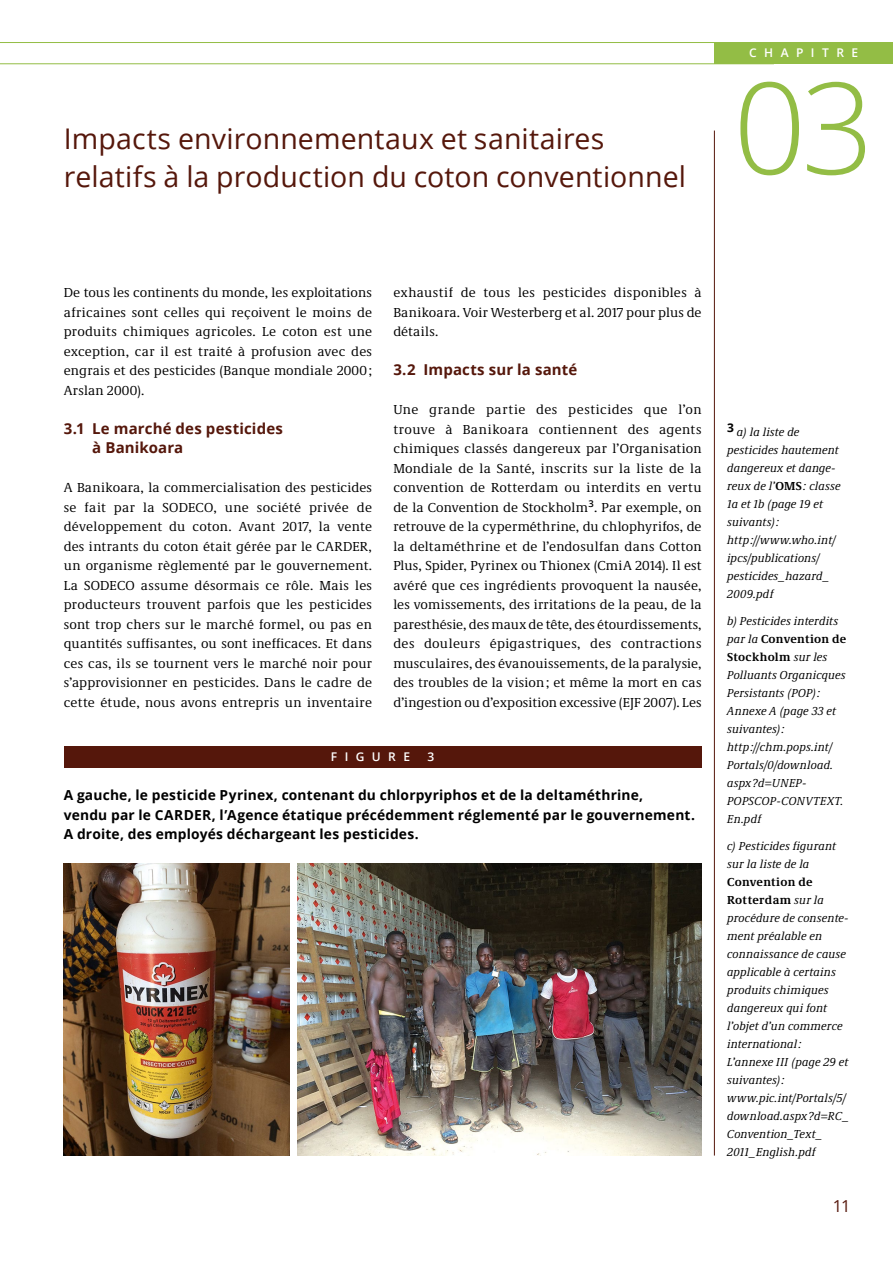
<style>
.page{position:relative;width:893px;height:1263px;background:#fff}
.page>*{position:absolute;margin:0;border:0;box-sizing:border-box;transform-origin:0 0}
.t1{font:300 127.5px "Open Sans";color:#93bd45}
.t2{font:28.5px/37.5px "Open Sans";letter-spacing:.005em;color:#55170b}
.t3{font:16.5px "Open Sans";color:#55170b}
.t4{font:700 15px/19.5px "Open Sans";letter-spacing:.01em;color:#55170b}
.t5{font:700 13.8px/19.5px "Open Sans";letter-spacing:.015em;color:#000}
.t6{font:13.5px/19.5px "Demos Next Pro";letter-spacing:.01em;color:#000;text-align:justify}
.t7{font:italic 12px/18px "Demos Next Pro";letter-spacing:.015em;color:#000}
.t8{font:600 12px "Open Sans";letter-spacing:.62em;color:#fff}
.s1{font-weight:700;font-style:normal}
</style>
<div class="page">
<hr style="left:0;top:42px;width:774px;height:1px;background:#93bd45">
<hr style="left:0;top:63px;width:774px;height:1px;background:#93bd45">
<hr style="left:714px;top:131px;width:1px;height:1024px;background:#55170b">
<div style="left:714px;top:43px;width:179px;height:21px;background:#93bd45"></div>
<div style="left:64px;top:746px;width:638px;height:21px;background:#55170b"></div>
<img style="left:298px;top:863px;width:404px;height:292px">
<img style="left:64px;top:863px;width:225px;height:292px">
<h2 class="t2" style="left:64px;top:120px;width:624px">Impacts environnementaux et sanitaires relatifs à la production du coton conventionnel</h2>
<p class="t8" style="left:749px;top:44px;width:111px">CHAPITRE</p>
<h1 class="t1" style="left:733px;top:40px;width:142px">03</h1>
<p class="t6" style="left:64px;top:283px;width:310px">De tous les continents du monde, les exploitations africaines sont celles qui reçoivent le moins de produits chimiques agricoles. Le coton est une exception, car il est traité à profusion avec des engrais et des pesticides (Banque mondiale 2000; Arslan 2000).</p>
<p class="t4" style="left:92px;top:418px;width:192px;text-indent:-28px">3.1 Le marché des pesticides à Banikoara</p>
<p class="t6" style="left:64px;top:478px;width:310px">A Banikoara, la commercialisation des pesticides se fait par la SODECO, une société privée de développement du coton. Avant 2017, la vente des intrants du coton était gérée par le CARDER, un organisme règlementé par le gouvernement.<br>La SODECO assume désormais ce rôle. Mais les producteurs trouvent parfois que les pesticides sont trop chers sur le marché formel, ou pas en quantités suffisantes, ou sont inefficaces. Et dans ces cas, ils se tournent vers le marché noir pour s’approvisionner en pesticides. Dans le cadre de cette étude, nous avons entrepris un inventaire</p>
<p class="t6" style="left:393px;top:282px;width:310px">exhaustif de tous les pesticides disponibles à Banikoara. Voir Westerberg et al. 2017 pour plus de détails.</p>
<p class="t4" style="left:393px;top:360px;width:186px">3.2 Impacts sur la santé</p>
<p class="t6" style="left:393px;top:400px;width:310px">Une grande partie des pesticides que l’on trouve à Banikoara contiennent des agents chimiques classés dangereux par l’Organisation Mondiale de la Santé, inscrits sur la liste de la convention de Rotterdam ou interdits en vertu de la Convention de Stockholm<sup>3</sup>. Par exemple, on retrouve de la cyperméthrine, du chlophyrifos, de la deltaméthrine et de l’endosulfan dans Cotton Plus, Spider, Pyrinex ou Thionex (CmiA 2014). Il est avéré que ces ingrédients provoquent la nausée, les vomissements, des irritations de la peau, de la paresthésie, des maux de tête, des étourdissements, des douleurs épigastriques, des contractions musculaires, des évanouissements, de la paralysie, des troubles de la vision; et même la mort en cas d’ingestion ou d’exposition excessive (EJF 2007). Les</p>
<p class="t8" style="left:331px;top:749px;width:81px">FIGURE</p>
<p class="t8" style="left:428px;top:749px;width:8px">3</p>
<p class="t5" style="left:64px;top:785px;width:633px">A gauche, le pesticide Pyrinex, contenant du chlorpyriphos et de la deltaméthrine,<br>vendu par le CARDER, l’Agence étatique précédemment réglementé par le gouvernement.<br>A droite, des employés déchargeant les pesticides.</p>
<p class="t7" style="left:727px;top:423px;width:115px"><sup>3</sup> a) la liste de pesticides hautement dangereux et dange&shy;reux de l’<span class="s1">OMS</span>: classe<br>1a et 1b (page 19 et suivants): http://www.who.int/ ipcs/publications/ pesticides_hazard_<br>2009.pdf</p>
<p class="t7" style="left:727px;top:611px;width:121px">b) Pesticides interdits par la <span class="s1">Convention de<br>Stockholm</span> sur les<br>Polluants Organicques<br>Persistants (POP):<br>Annexe A (page 33 et suivantes): http://chm.pops.int/<br>Portals/0/download. aspx?d=UNEP-<br>POPSCOP-CONVTEXT.<br>En.pdf</p>
<p class="t7" style="left:727px;top:836px;width:110px">c) Pesticides figurant sur la liste de la</p>
<p class="t7" style="left:727px;top:872px;width:123px"><span class="s1">Convention de<br>Rotterdam</span> sur la procédure de consente&shy;ment préalable en connaissance de cause applicable à certains produits chimiques dangereux qui font l’objet d’un commerce international:<br>L’annexe III (page 29 et suivantes): www.pic.int/Portals/5/ download.aspx?d=RC_<br>Convention_Text_<br>2011_English.pdf</p>
<p class="t3" style="left:833px;top:1194px;width:19px">11</p>
</div>
